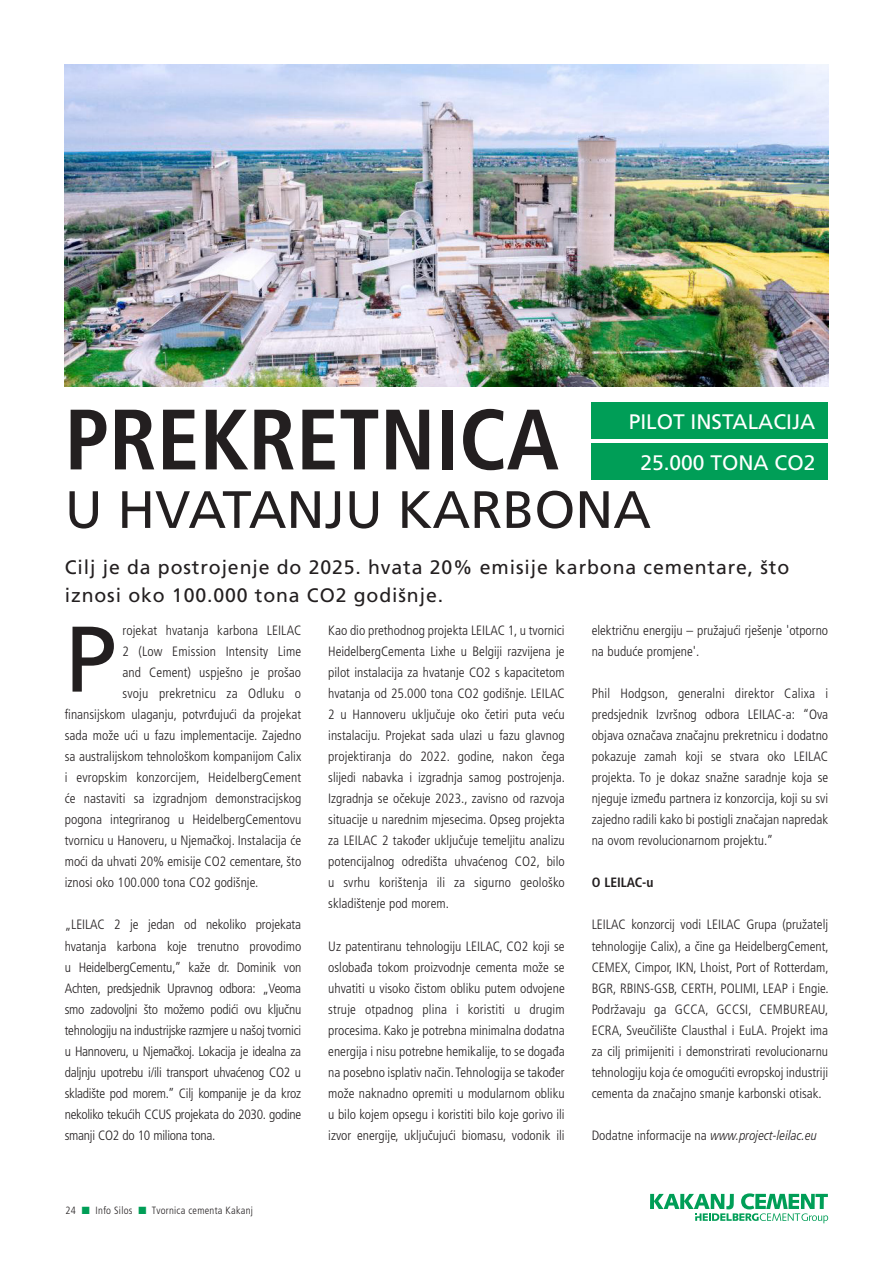
<style>
.page{position:relative;width:893px;height:1263px;background:#fff}
.page>*{position:absolute;margin:0;border:0;box-sizing:border-box;transform-origin:0 0}
.t1{font:93px "Frutiger LT Pro";color:#231f20}
.t2{font:700 condensed 85.5px "Frutiger LT Pro";color:#231f20}
.t3{font:52.5px "Frutiger LT Pro";color:#231f20}
.t4{font:21px "Frutiger LT Pro";color:#fff}
.t5{font:19.5px/27.6px "Frutiger LT Pro";letter-spacing:.045em;color:#231f20}
.Body_paragraph{font:300 condensed 13.5px/21px "Frutiger LT Pro";color:#231f20;text-align:justify}
.Body_paragraph-2{font:italic 300 condensed 13.5px "Frutiger LT Pro";color:#231f20}
.Body_paragraph-3{font:700 condensed 13.5px "Frutiger LT Pro";color:#231f20}
.t6{font:300 condensed 10.5px "Frutiger LT Pro";letter-spacing:.025em;color:#231f20}
.s1{color:#009e57}
.s2{font-style:normal}
</style>
<div class="page">
<img style="left:65px;top:65px;width:763px;height:322px">
<svg style="left:650px;top:1193px;width:178px;height:30px"></svg>
<div style="left:592px;top:402px;width:236px;height:37px;background:#009e57"></div>
<div style="left:592px;top:443px;width:236px;height:37px;background:#009e57"></div>
<p class="t2" style="left:65px;top:389px;width:496px">PREKRETNICA</p>
<p class="t3" style="left:65px;top:479px;width:588px">U HVATANJU KARBONA</p>
<p class="t4" style="left:629px;top:409px;width:188px">PILOT INSTALACIJA</p>
<p class="t4" style="left:640px;top:450px;width:177px">25.000 TONA CO2</p>
<p class="t5" style="left:65px;top:554px;width:726px">Cilj je da postrojenje do 2025. hvata 20% emisije karbona cementare, što iznosi oko 100.000 tona CO2 godišnje.</p>
<p class="Body_paragraph" style="left:122px;top:620px;width:180px">rojekat hvatanja karbona LEILAC</p>
<p class="Body_paragraph" style="left:122px;top:641px;width:180px">2 (Low Emission Intensity Lime</p>
<p class="Body_paragraph" style="left:122px;top:662px;width:180px">and Cement) uspješno je prošao</p>
<p class="Body_paragraph" style="left:122px;top:683px;width:180px">svoju prekretnicu za Odluku o</p>
<p class="Body_paragraph" style="left:65px;top:704px;width:238px">finansijskom ulaganju, potvrđujući da projekat</p>
<p class="Body_paragraph" style="left:65px;top:725px;width:238px">sada može ući u fazu implementacije. Zajedno</p>
<p class="Body_paragraph" style="left:65px;top:746px;width:238px">sa australijskom tehnološkom kompanijom Calix</p>
<p class="Body_paragraph" style="left:65px;top:767px;width:238px">i evropskim konzorcijem, HeidelbergCement</p>
<p class="Body_paragraph" style="left:65px;top:788px;width:238px">će nastaviti sa izgradnjom demonstracijskog</p>
<p class="Body_paragraph" style="left:65px;top:809px;width:238px">pogona integriranog u HeidelbergCementovu</p>
<p class="Body_paragraph" style="left:65px;top:830px;width:238px">tvornicu u Hanoveru, u Njemačkoj. Instalacija će</p>
<p class="Body_paragraph" style="left:65px;top:851px;width:238px">moći da uhvati 20% emisije CO2 cementare, što</p>
<p class="Body_paragraph" style="left:65px;top:872px;width:195px">iznosi oko 100.000 tona CO2 godišnje.</p>
<p class="Body_paragraph" style="left:65px;top:914px;width:238px">„LEILAC 2 je jedan od nekoliko projekata hvatanja karbona koje trenutno provodimo u HeidelbergCementu,” kaže dr. Dominik von Achten, predsjednik Upravnog odbora: „Veoma smo zadovoljni što možemo podići ovu ključnu tehnologiju na industrijske razmjere u našoj tvornici u Hannoveru, u Njemačkoj. Lokacija je idealna za daljnju upotrebu i/ili transport uhvaćenog CO2 u skladište pod morem.” Cilj kompanije je da kroz nekoliko tekućih CCUS projekata do 2030. godine smanji CO2 do 10 miliona tona.</p>
<p class="t1" style="left:65px;top:605px;width:53px">P</p>
<p class="t6" style="left:66px;top:1204px;width:189px">24 <span class="s1">■</span> Info Silos <span class="s1">■</span> Tvornica cementa Kakanj</p>
<p class="Body_paragraph" style="left:328px;top:620px;width:238px">Kao dio prethodnog projekta LEILAC 1, u tvornici HeidelbergCementa Lixhe u Belgiji razvijena je pilot instalacija za hvatanje CO2 s kapacitetom hvatanja od 25.000 tona CO2 godišnje. LEILAC 2 u Hannoveru uključuje oko četiri puta veću instalaciju. Projekat sada ulazi u fazu glavnog projektiranja do 2022. godine, nakon čega slijedi nabavka i izgradnja samog postrojenja.<br>Izgradnja se očekuje 2023., zavisno od razvoja situacije u narednim mjesecima. Opseg projekta za LEILAC 2 također uključuje temeljitu analizu potencijalnog odredišta uhvaćenog CO2, bilo u svrhu korištenja ili za sigurno geološko skladištenje pod morem.</p>
<p class="Body_paragraph" style="left:328px;top:935px;width:238px">Uz patentiranu tehnologiju LEILAC, CO2 koji se oslobađa tokom proizvodnje cementa može se uhvatiti u visoko čistom obliku putem odvojene struje otpadnog plina i koristiti u drugim procesima. Kako je potrebna minimalna dodatna energija i nisu potrebne hemikalije, to se događa na posebno isplativ način. Tehnologija se također može naknadno opremiti u modularnom obliku u bilo kojem opsegu i koristiti bilo koje gorivo ili izvor energije, uključujući biomasu, vodonik ili</p>
<p class="Body_paragraph" style="left:592px;top:620px;width:238px">električnu energiju – pružajući rješenje 'otporno na buduće promjene'.</p>
<p class="Body_paragraph" style="left:592px;top:683px;width:238px">Phil Hodgson, generalni direktor Calixa i predsjednik Izvršnog odbora LEILAC-a: “Ova objava označava značajnu prekretnicu i dodatno pokazuje zamah koji se stvara oko LEILAC projekta. To je dokaz snažne saradnje koja se njeguje između partnera iz konzorcija, koji su svi zajedno radili kako bi postigli značajan napredak na ovom revolucionarnom projektu.”</p>
<p class="Body_paragraph-3" style="left:592px;top:875px;width:63px">O LEILAC-u</p>
<p class="Body_paragraph" style="left:592px;top:914px;width:238px">LEILAC konzorcij vodi LEILAC Grupa (pružatelj tehnologije Calix), a čine ga HeidelbergCement, CEMEX, Cimpor, IKN, Lhoist, Port of Rotterdam, BGR, RBINS-GSB, CERTH, POLIMI, LEAP i Engie.<br>Podržavaju ga GCCA, GCCSI, CEMBUREAU, ECRA, Sveučilište Clausthal i EuLA. Projekt ima za cilj primijeniti i demonstrirati revolucionarnu tehnologiju koja će omogućiti evropskoj industriji cementa da značajno smanje karbonski otisak.</p>
<p class="Body_paragraph-2" style="left:592px;top:1127px;width:227px"><span class="s2">Dodatne informacije na</span> www.project-leilac.eu</p>
</div>
